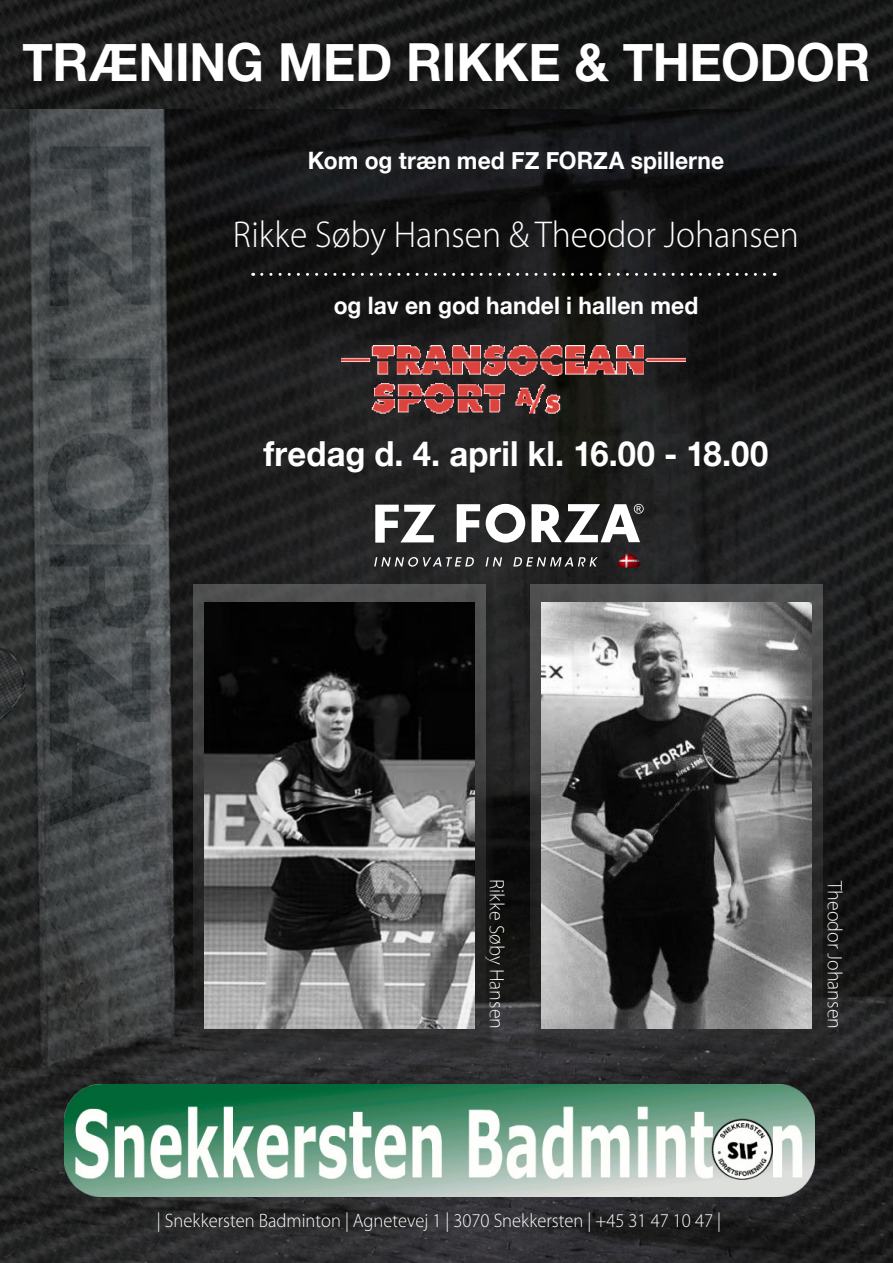
<style>
.page{position:relative;width:893px;height:1263px;background:#fff}
.page>*{position:absolute;margin:0;border:0;box-sizing:border-box;transform-origin:0 0}
.t1{font:700 52.5px "Helvetica Neue";letter-spacing:-.005em;color:#fff;scale:.95 1}
.t2{font:300 37.5px "Myriad Pro";color:#fff;scale:.95 1}
.t3{font:700 34.5px "Helvetica Neue";letter-spacing:.005em;color:#fff;scale:.95 1}
.t4{font:700 24px "Helvetica Neue";letter-spacing:.005em;color:#fff;scale:.95 1}
.t5{font:300 21px "Myriad Pro";color:#fff;scale:.95 1}
.t6{font:300 19.5px "Myriad Pro";color:#fff;scale:.95 1}
</style>
<div class="page">
<img style="left:0;top:0;width:893px;height:1263px">
<svg style="left:262px;top:273px;width:513px;height:3px;background:#4e4e4e"></svg>
<div style="left:531px;top:586px;width:302px;height:471px;background:#1d1d1b;opacity:.75"></div>
<svg style="left:530px;top:585px;width:293px;height:461px;background:#3b3b3b"></svg>
<div style="left:194px;top:586px;width:302px;height:471px;background:#1d1d1b;opacity:.75"></div>
<svg style="left:193px;top:585px;width:293px;height:461px;background:#3a3a3b"></svg>
<svg style="left:615px;top:553px;width:27px;height:16px"></svg>
<svg style="left:374px;top:557px;width:100px;height:10px"></svg>
<svg style="left:486px;top:557px;width:16px;height:9px"></svg>
<svg style="left:513px;top:557px;width:85px;height:9px"></svg>
<svg style="left:457px;top:504px;width:23px;height:38px"></svg>
<svg style="left:375px;top:505px;width:61px;height:38px"></svg>
<svg style="left:486px;top:504px;width:39px;height:39px"></svg>
<svg style="left:532px;top:504px;width:112px;height:38px"></svg>
<img style="left:64px;top:1084px;width:750px;height:113px">
<img style="left:541px;top:602px;width:270px;height:427px">
<img style="left:204px;top:602px;width:270px;height:427px">
<img style="left:342px;top:345px;width:343px;height:69px">
<h1 class="t1" style="left:22px;top:30px;width:894px">TRÆNING MED RIKKE &amp; THEODOR</h1>
<p class="t4" style="left:308px;top:145px;width:440px">Kom og træn med FZ FORZA spillerne</p>
<h2 class="t2" style="left:233px;top:212px;width:597px">Rikke Søby Hansen &amp; Theodor Johansen</h2>
<p class="t4" style="left:334px;top:291px;width:385px">og lav en god handel i hallen med</p>
<h3 class="t3" style="left:263px;top:432px;width:533px">fredag d. 4. april kl. 16.00 - 18.00</h3>
<p class="t5" style="left:509px;top:879px;width:160px;rotate:90deg">Rikke Søby Hansen</p>
<p class="t6" style="left:157px;top:1208px;width:595px">| Snekkersten Badminton | Agnetevej 1 | 3070 Snekkersten | +45 31 47 10 47 |</p>
<p class="t5" style="left:848px;top:881px;width:157px;rotate:90deg">Theodor Johansen</p>
</div>
